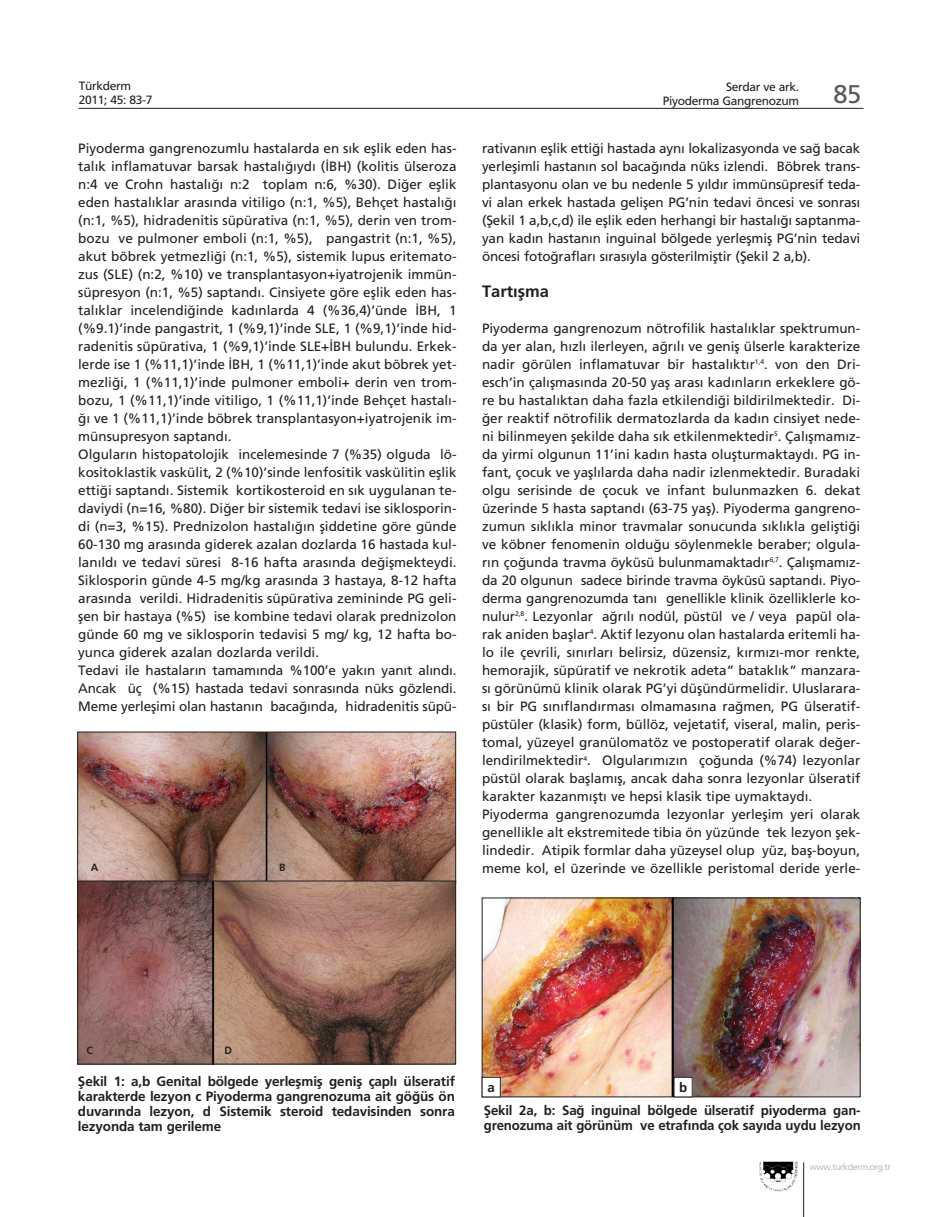
<style>
.page{position:relative;width:940px;height:1217px;background:#fff}
.page>*{position:absolute;margin:0;border:0;box-sizing:border-box;transform-origin:0 0}
.t1{font:25.5px "Frutiger";color:#57585a}
.t2{font:700 16.5px "Frutiger";color:#231f20}
.t3{font:13.5px/18px "Frutiger";color:#231f20}
.t4{font:700 13.5px/15px "Frutiger";letter-spacing:-.01em;color:#231f20}
.t5{font:12px/13.5px "Frutiger";letter-spacing:-.03em;color:#231f20;text-align:right}
.t6{font:700 10.5px "Frutiger";color:#231f20}
.t7{font:9px "Frutiger";letter-spacing:-.055em;color:#bcbdc0}
</style>
<div class="page">
<hr style="left:79px;top:108px;width:784px;height:1px;background:#231f20">
<img style="left:759px;top:1161px;width:39px;height:29px">
<hr style="left:803px;top:1162px;width:1px;height:54px;background:#231f20">
<img style="left:484px;top:899px;width:374px;height:195px">
<img style="left:79px;top:733px;width:375px;height:147px">
<div style="left:77px;top:731px;width:379px;height:152px;border:1px solid #231f20"></div>
<svg style="left:79px;top:882px;width:375px;height:179px;background:#91695e"></svg>
<div style="left:77px;top:880px;width:379px;height:183px;border:1px solid #231f20"></div>
<div style="left:482px;top:1077px;width:18px;height:19px;background:#fff"></div>
<div style="left:674px;top:1077px;width:18px;height:19px;background:#fff"></div>
<p class="t5" style="left:79px;top:80px;width:75px;text-align:left">Türkderm<br>2011; 45: 83-7</p>
<h1 class="t1" style="left:833px;top:83px;width:29px">85</h1>
<p class="t5" style="left:663px;top:81px;width:138px">Serdar ve ark.<br>Piyoderma Gangrenozum</p>
<p class="t3" style="left:78px;top:140px;width:380px">Piyoderma gangrenozumlu hastalarda en s›k efllik eden has&shy;tal›k inflamatuvar barsak hastal›¤›yd› (‹BH) (kolitis ülseroza n:4 ve Crohn hastal›¤› n:2 toplam n:6, %30). Di¤er efllik eden hastal›klar aras›nda vitiligo (n:1, %5), Behçet hastal›¤› (n:1, %5), hidradenitis süpürativa (n:1, %5), derin ven trom&shy;bozu ve pulmoner emboli (n:1, %5), pangastrit (n:1, %5), akut böbrek yetmezli¤i (n:1, %5), sistemik lupus eritemato&shy;zus (SLE) (n:2, %10) ve transplantasyon+iyatrojenik immün&shy;süpresyon (n:1, %5) saptand›. Cinsiyete göre efllik eden has&shy;tal›klar incelendi¤inde kad›nlarda 4 (%36,4)’ünde ‹BH, 1 (%9.1)’inde pangastrit, 1 (%9,1)’inde SLE, 1 (%9,1)’inde hid&shy;radenitis süpürativa, 1 (%9,1)’inde SLE+‹BH bulundu. Erkek&shy;lerde ise 1 (%11,1)’inde ‹BH, 1 (%11,1)’inde akut böbrek yet&shy;mezli¤i, 1 (%11,1)’inde pulmoner emboli+ derin ven trom&shy;bozu, 1 (%11,1)’inde vitiligo, 1 (%11,1)’inde Behçet hastal›- ¤› ve 1 (%11,1)’inde böbrek transplantasyon+iyatrojenik im&shy;münsupresyon saptand›.<br>Olgular›n histopatolojik incelemesinde 7 (%35) olguda lö&shy;kositoklastik vaskülit, 2 (%10)’sinde lenfositik vaskülitin efllik etti¤i saptand›. Sistemik kortikosteroid en s›k uygulanan te&shy;daviydi (n=16, %80). Di¤er bir sistemik tedavi ise siklosporin&shy;di (n=3, %15). Prednizolon hastal›¤›n fliddetine göre günde 60-130 mg aras›nda giderek azalan dozlarda 16 hastada kul&shy;lan›ld› ve tedavi süresi 8-16 hafta aras›nda de¤iflmekteydi.<br>Siklosporin günde 4-5 mg/kg aras›nda 3 hastaya, 8-12 hafta aras›nda verildi. Hidradenitis süpürativa zemininde PG geli&shy;flen bir hastaya (%5) ise kombine tedavi olarak prednizolon günde 60 mg ve siklosporin tedavisi 5 mg/ kg, 12 hafta bo&shy;yunca giderek azalan dozlarda verildi.<br>Tedavi ile hastalar›n tamam›nda %100’e yak›n yan›t al›nd›.<br>Ancak üç (%15) hastada tedavi sonras›nda nüks gözlendi.<br>Meme yerleflimi olan hastan›n baca¤›nda, hidradenitis süpü-</p>
<p class="t3" style="left:482px;top:140px;width:380px;text-align:justify">rativan›n efllik etti¤i hastada ayn› lokalizasyonda ve sa¤ bacak yerleflimli hastan›n sol baca¤›nda nüks izlendi. Böbrek trans&shy;plantasyonu olan ve bu nedenle 5 y›ld›r immünsüpresif teda&shy;vi alan erkek hastada geliflen PG’nin tedavi öncesi ve sonras› (fiekil 1 a,b,c,d) ile efllik eden herhangi bir hastal›¤› saptanma&shy;yan kad›n hastan›n inguinal bölgede yerleflmifl PG’nin tedavi öncesi foto¤raflar› s›ras›yla gösterilmifltir (fiekil 2 a,b).</p>
<p class="t2" style="left:482px;top:284px;width:68px">Tart›flma</p>
<p class="t3" style="left:482px;top:320px;width:380px">Piyoderma gangrenozum nötrofilik hastal›klar spektrumun&shy;da yer alan, h›zl› ilerleyen, a¤r›l› ve genifl ülserle karakterize nadir görülen inflamatuvar bir hastal›kt›r<sup>1,4</sup>. von den Dri&shy;esch’in çal›flmas›nda 20-50 yafl aras› kad›nlar›n erkeklere gö&shy;re bu hastal›ktan daha fazla etkilendi¤i bildirilmektedir. Di-¤er reaktif nötrofilik dermatozlarda da kad›n cinsiyet nede&shy;ni bilinmeyen flekilde daha s›k etkilenmektedir<sup>5</sup>. Çal›flmam›z&shy;da yirmi olgunun 11’ini kad›n hasta oluflturmaktayd›. PG in&shy;fant, çocuk ve yafll›larda daha nadir izlenmektedir. Buradaki olgu serisinde de çocuk ve infant bulunmazken 6. dekat üzerinde 5 hasta saptand› (63-75 yafl). Piyoderma gangreno&shy;zumun s›kl›kla minor travmalar sonucunda s›kl›kla geliflti¤i ve köbner fenomenin oldu¤u söylenmekle beraber; olgula&shy;r›n ço¤unda travma öyküsü bulunmamaktad›r<sup>6,7</sup>. Çal›flmam›z&shy;da 20 olgunun sadece birinde travma öyküsü saptand›. Piyo&shy;derma gangrenozumda tan› genellikle klinik özelliklerle ko&shy;nulur<sup>2,8</sup>. Lezyonlar a¤r›l› nodül, püstül ve / veya papül ola&shy;rak aniden bafllar<sup>4</sup>. Aktif lezyonu olan hastalarda eritemli ha&shy;lo ile çevrili, s›n›rlar› belirsiz, düzensiz, k›rm›z›-mor renkte, hemorajik, süpüratif ve nekrotik adeta” batakl›k” manzara&shy;s› görünümü klinik olarak PG’yi düflündürmelidir. Uluslarara&shy;s› bir PG s›n›fland›rmas› olmamas›na ra¤men, PG ülseratif&shy;püstüler (klasik) form, büllöz, vejetatif, viseral, malin, peris&shy;tomal, yüzeyel granülomatöz ve postoperatif olarak de¤er&shy;lendirilmektedir<sup>4</sup>. Olgular›m›z›n ço¤unda (%74) lezyonlar püstül olarak bafllam›fl, ancak daha sonra lezyonlar ülseratif karakter kazanm›flt› ve hepsi klasik tipe uymaktayd›.<br>Piyoderma gangrenozumda lezyonlar yerleflim yeri olarak genellikle alt ekstremitede tibia ön yüzünde tek lezyon flek&shy;lindedir. Atipik formlar daha yüzeysel olup yüz, bafl-boyun, meme kol, el üzerinde ve özellikle peristomal deride yerle-</p>
<p class="t6" style="left:91px;top:862px;width:9px">A</p>
<p class="t6" style="left:279px;top:862px;width:8px">B</p>
<p class="t6" style="left:86px;top:1045px;width:8px">C</p>
<p class="t6" style="left:224px;top:1045px;width:9px">D</p>
<p class="t4" style="left:78px;top:1075px;width:378px;text-align:justify">fiekil 1: a,b Genital bölgede yerleflmifl genifl çapl› ülseratif karakterde lezyon c Piyoderma gangrenozuma ait gö¤üs ön duvar›nda lezyon, d Sistemik steroid tedavisinden sonra lezyonda tam gerileme</p>
<p class="t4" style="left:487px;top:1080px;width:9px">a</p>
<p class="t4" style="left:679px;top:1080px;width:10px">b</p>
<p class="t4" style="left:484px;top:1103px;width:378px">fiekil 2a, b: Sa¤ inguinal bölgede ülseratif piyoderma gan&shy;grenozuma ait görünüm ve etraf›nda çok say›da uydu lezyon</p>
<p class="t7" style="left:809px;top:1162px;width:83px">www.turkderm.org.tr</p>
</div>
